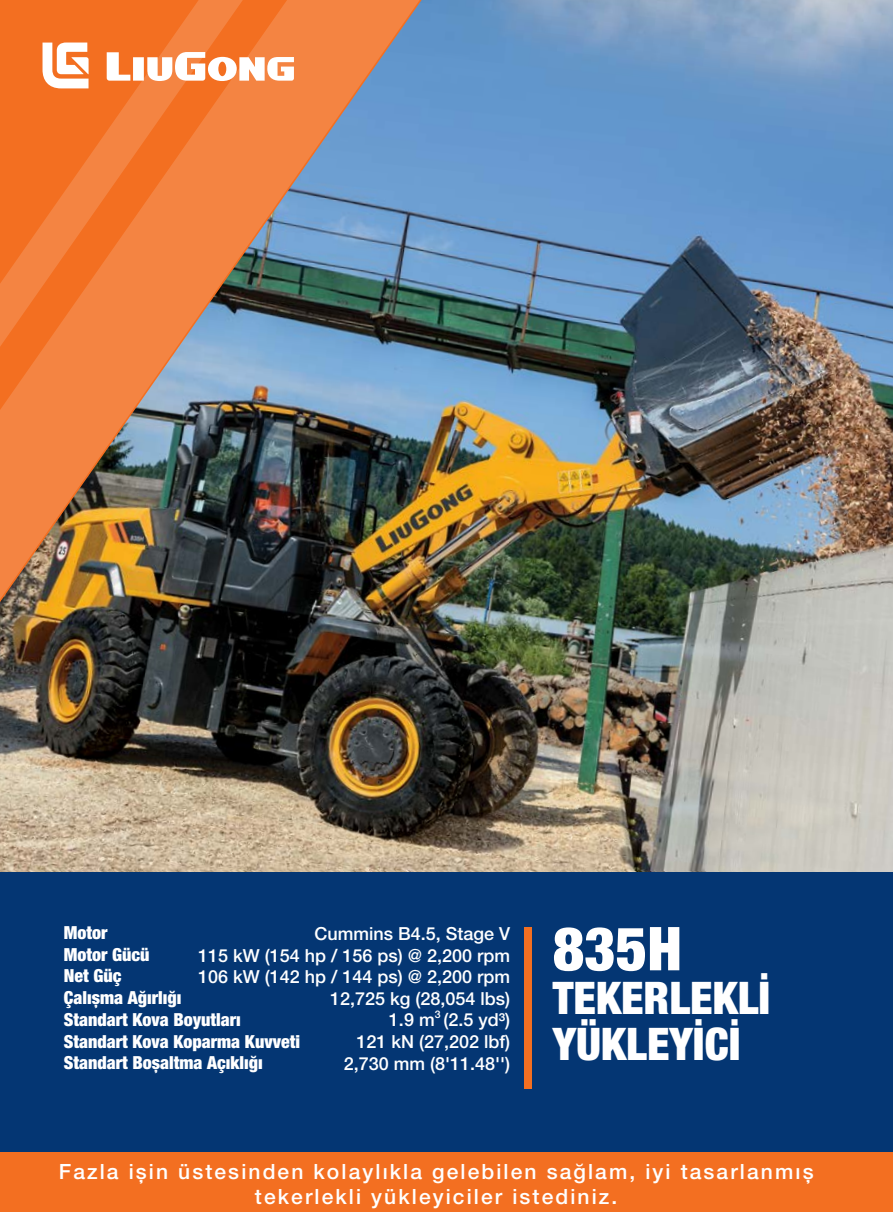
<style>
.page{position:relative;width:893px;height:1212px;background:#fff}
.page>*{position:absolute;margin:0;border:0;box-sizing:border-box;transform-origin:0 0}
.t1{font:900 condensed 60.6px "Helvetica Neue LT Pro";color:#fff}
.t2{font:900 condensed 45px/46.3px "Helvetica Neue LT Pro";color:#fff}
.t3{font:500 21px/25.2px "Helvetica Neue LT Pro";letter-spacing:.1em;color:#fff;text-align:center}
.t4{font:500 18px/21.6px "Helvetica Neue LT Pro";color:#fff;text-align:right}
.t5{font:900 condensed 18px/21.9px "Helvetica Neue LT Pro";color:#fff}
.t6{font:500 10.5px "Helvetica Neue LT Pro";color:#fff}
</style>
<div class="page">
<img style="left:565px;top:0;width:328px;height:872px">
<div style="left:0;top:872px;width:893px;height:280px;background:#043673"></div>
<div style="left:0;top:1152px;width:893px;height:60px;background:#f36f21"></div>
<img style="left:0;top:0;width:565px;height:1089px">
<p class="t5" style="left:64px;top:921px;width:238px">Motor<br>Motor Gücü<br>Net Güç<br>Çalıșma Ağırlığı<br>Standart Kova Boyutları<br>Standart Kova Koparma Kuvveti</p>
<p class="t5" style="left:64px;top:1051px;width:201px">Standart Boșaltma Açıklığı</p>
<p class="t4" style="left:315px;top:922px;width:197px">Cummins B4.5, Stage V</p>
<p class="t4" style="left:198px;top:944px;width:314px">115 kW (154 hp / 156 ps) @ 2,200 rpm</p>
<p class="t4" style="left:198px;top:966px;width:314px">106 kW (142 hp / 144 ps) @ 2,200 rpm</p>
<p class="t4" style="left:330px;top:987px;width:182px">12,725 kg (28,054 lbs)</p>
<p class="t4" style="left:389px;top:1009px;width:47px">1.9 m</p>
<p class="t6" style="left:435px;top:1007px;width:7px">3</p>
<p class="t4" style="left:344px;top:1009px;width:168px">(2.5 yd³)<br>121 kN (27,202 lbf)<br>2,730 mm (8'11.48'')</p>
<h1 class="t1" style="left:553px;top:912px;width:131px">835H</h1>
<h2 class="t2" style="left:553px;top:974px;width:219px">TEKERLEKLİ<br>YÜKLEYİCİ</h2>
<p class="t3" style="left:59px;top:1158px;width:756px">Fazla ișin üstesinden kolaylıkla gelebilen sağlam, iyi tasarlanmıș tekerlekli yükleyiciler istediniz.</p>
</div>
